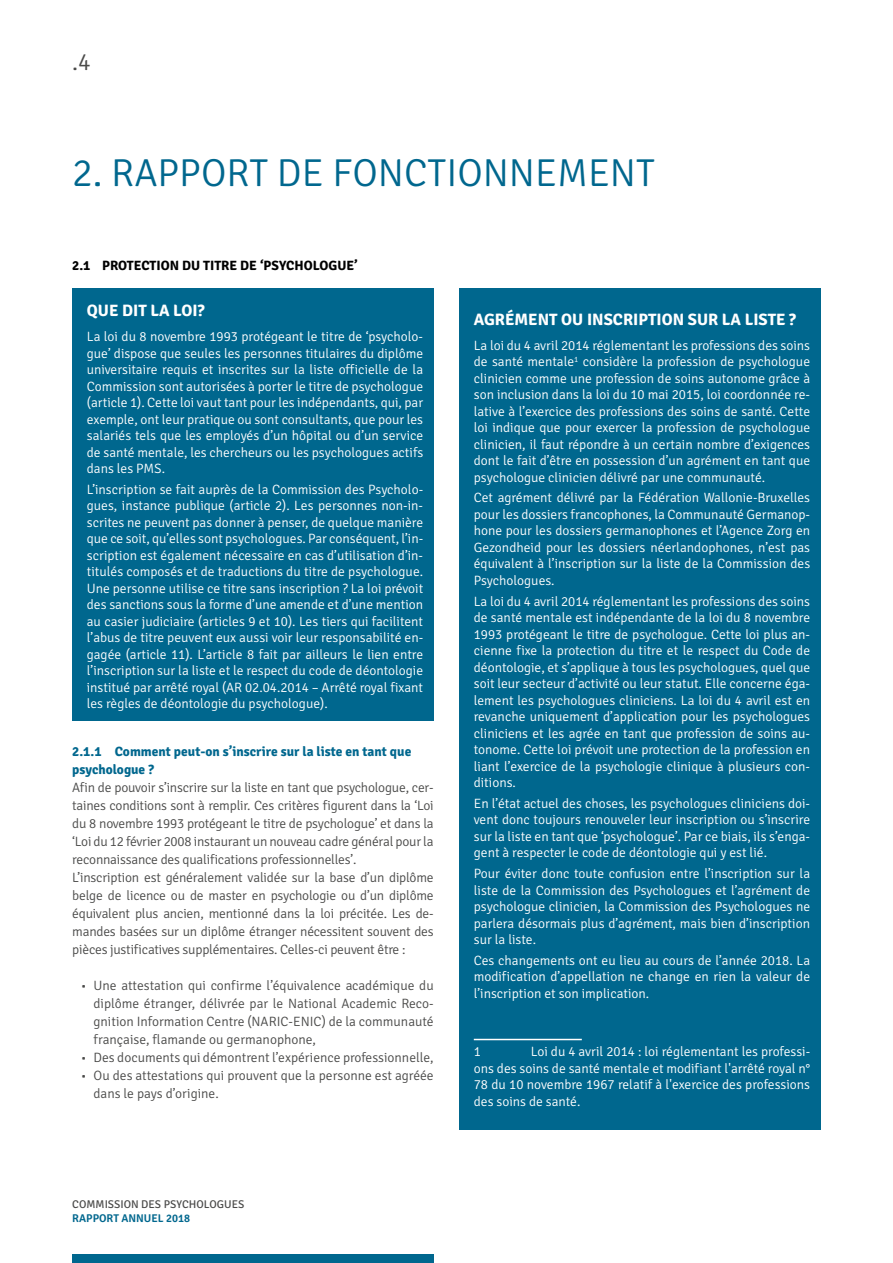
<style>
.page{position:relative;width:893px;height:1263px;background:#fff}
.page>*{position:absolute;margin:0;border:0;box-sizing:border-box;transform-origin:0 0}
.t1{font:300 39px "Signika";color:#00678e}
.t2{font:300 24px "Signika";color:#4a4a49}
.t3{font:700 16.5px "Signika";color:#fff}
.t4{font:300 13.5px/16.5px "Signika";color:#fff;text-align:justify}
.t5{font:300 13.5px/18px "Signika";letter-spacing:-.015em;color:#4a4a49}
.t6{font:700 13.5px/18px "Signika";color:#00678e}
.t7{font:700 13.5px "Signika";color:#000}
.t8{font:11.25px "Signika";color:#4a4a49}
.t9{font:600 11.25px "Signika";color:#00678e}
</style>
<div class="page">
<div style="left:72px;top:1254px;width:362px;height:9px;background:#00678e"></div>
<div style="left:72px;top:288px;width:362px;height:432px;background:#00678e"></div>
<div style="left:459px;top:288px;width:362px;height:842px;background:#00678e"></div>
<hr style="left:474px;top:1039px;width:108px;height:1px;background:#fff">
<h2 class="t2" style="left:72px;top:49px;width:20px">.4</h2>
<h1 class="t1" style="left:72px;top:151px;width:584px">2. RAPPORT DE FONCTIONNEMENT</h1>
<p class="t7" style="left:72px;top:257px;width:287px">2.1 PROTECTION DU TITRE DE ‘PSYCHOLOGUE’</p>
<p class="t3" style="left:87px;top:301px;width:119px">QUE DIT LA LOI?</p>
<p class="t4" style="left:87px;top:329px;width:338px">La loi du 8 novembre 1993 protégeant le titre de ‘psycholo&shy;gue’ dispose que seules les personnes titulaires du diplôme universitaire requis et inscrites sur la liste officielle de la Commission sont autorisées à porter le titre de psychologue (article 1). Cette loi vaut tant pour les indépendants, qui, par exemple, ont leur pratique ou sont consultants, que pour les salariés tels que les employés d’un hôpital ou d’un service de santé mentale, les chercheurs ou les psychologues actifs dans les PMS.</p>
<p class="t4" style="left:87px;top:481px;width:338px">L’inscription se fait auprès de la Commission des Psycholo&shy;gues, instance publique (article 2). Les personnes non-in&shy;scrites ne peuvent pas donner à penser, de quelque manière que ce soit, qu’elles sont psychologues. Par conséquent, l’in&shy;scription est également nécessaire en cas d’utilisation d’in&shy;titulés composés et de traductions du titre de psychologue.<br>Une personne utilise ce titre sans inscription ? La loi prévoit des sanctions sous la forme d’une amende et d’une mention au casier judiciaire (articles 9 et 10). Les tiers qui facilitent l’abus de titre peuvent eux aussi voir leur responsabilité en&shy;gagée (article 11). L’article 8 fait par ailleurs le lien entre l’inscription sur la liste et le respect du code de déontologie institué par arrêté royal (AR 02.04.2014 – Arrêté royal fixant les règles de déontologie du psychologue).</p>
<p class="t6" style="left:72px;top:743px;width:341px">2.1.1 Comment peut-on s’inscrire sur la liste en tant que psychologue ?</p>
<p class="t5" style="left:72px;top:779px;width:363px">Afin de pouvoir s’inscrire sur la liste en tant que psychologue, cer&shy;taines conditions sont à remplir. Ces critères figurent dans la ‘Loi du 8 novembre 1993 protégeant le titre de psychologue’ et dans la ‘Loi du 12 février 2008 instaurant un nouveau cadre général pour la reconnaissance des qualifications professionnelles’.<br>L’inscription est généralement validée sur la base d’un diplôme belge de licence ou de master en psychologie ou d’un diplôme équivalent plus ancien, mentionné dans la loi précitée. Les de&shy;mandes basées sur un diplôme étranger nécessitent souvent des pièces justificatives supplémentaires. Celles-ci peuvent être :</p>
<p class="t5" style="left:94px;top:977px;width:342px;text-align:justify;text-indent:-13px">• Une attestation qui confirme l’équivalence académique du diplôme étranger, délivrée par le National Academic Reco&shy;gnition Information Centre (NARIC-ENIC) de la communauté française, flamande ou germanophone,</p>
<p class="t5" style="left:81px;top:1049px;width:354px">• Des documents qui démontrent l’expérience professionnelle,</p>
<p class="t5" style="left:94px;top:1067px;width:342px;text-indent:-13px">• Ou des attestations qui prouvent que la personne est agréée dans le pays d’origine.</p>
<p class="t8" style="left:72px;top:1198px;width:174px">COMMISSION DES PSYCHOLOGUES</p>
<p class="t9" style="left:72px;top:1211px;width:119px">RAPPORT ANNUEL 2018</p>
<p class="t3" style="left:474px;top:309px;width:324px">AGRÉMENT OU INSCRIPTION SUR LA LISTE ?</p>
<p class="t4" style="left:474px;top:337px;width:338px">La loi du 4 avril 2014 réglementant les professions des soins de santé mentale<sup>1</sup> considère la profession de psychologue clinicien comme une profession de soins autonome grâce à son inclusion dans la loi du 10 mai 2015, loi coordonnée re&shy;lative à l’exercice des professions des soins de santé. Cette loi indique que pour exercer la profession de psychologue clinicien, il faut répondre à un certain nombre d’exigences dont le fait d’être en possession d’un agrément en tant que psychologue clinicien délivré par une communauté.</p>
<p class="t4" style="left:474px;top:490px;width:338px">Cet agrément délivré par la Fédération Wallonie-Bruxelles pour les dossiers francophones, la Communauté Germanop&shy;hone pour les dossiers germanophones et l’Agence Zorg en Gezondheid pour les dossiers néerlandophones, n’est pas équivalent à l’inscription sur la liste de la Commission des Psychologues.</p>
<p class="t4" style="left:474px;top:593px;width:338px">La loi du 4 avril 2014 réglementant les professions des soins de santé mentale est indépendante de la loi du 8 novembre 1993 protégeant le titre de psychologue. Cette loi plus an&shy;cienne fixe la protection du titre et le respect du Code de déontologie, et s’applique à tous les psychologues, quel que soit leur secteur d’activité ou leur statut. Elle concerne éga&shy;lement les psychologues cliniciens. La loi du 4 avril est en revanche uniquement d’application pour les psychologues cliniciens et les agrée en tant que profession de soins au&shy;tonome. Cette loi prévoit une protection de la profession en liant l’exercice de la psychologie clinique à plusieurs con&shy;ditions.</p>
<p class="t4" style="left:474px;top:795px;width:338px">En l’état actuel des choses, les psychologues cliniciens doi&shy;vent donc toujours renouveler leur inscription ou s’inscrire sur la liste en tant que ‘psychologue’. Par ce biais, ils s’enga&shy;gent à respecter le code de déontologie qui y est lié.</p>
<p class="t4" style="left:474px;top:866px;width:338px">Pour éviter donc toute confusion entre l’inscription sur la liste de la Commission des Psychologues et l’agrément de psychologue clinicien, la Commission des Psychologues ne parlera désormais plus d’agrément, mais bien d’inscription sur la liste.</p>
<p class="t4" style="left:474px;top:952px;width:338px">Ces changements ont eu lieu au cours de l’année 2018. La modification d’appellation ne change en rien la valeur de l’inscription et son implication.</p>
<p class="t4" style="left:474px;top:1043px;width:338px;text-indent:57px">Loi du 4 avril 2014 : loi réglementant les professi&shy;ons des soins de santé mentale et modifiant l'arrêté royal n° 78 du 10 novembre 1967 relatif à l'exercice des professions des soins de santé.</p>
<p class="t4" style="left:474px;top:1043px;width:9px">1</p>
</div>
